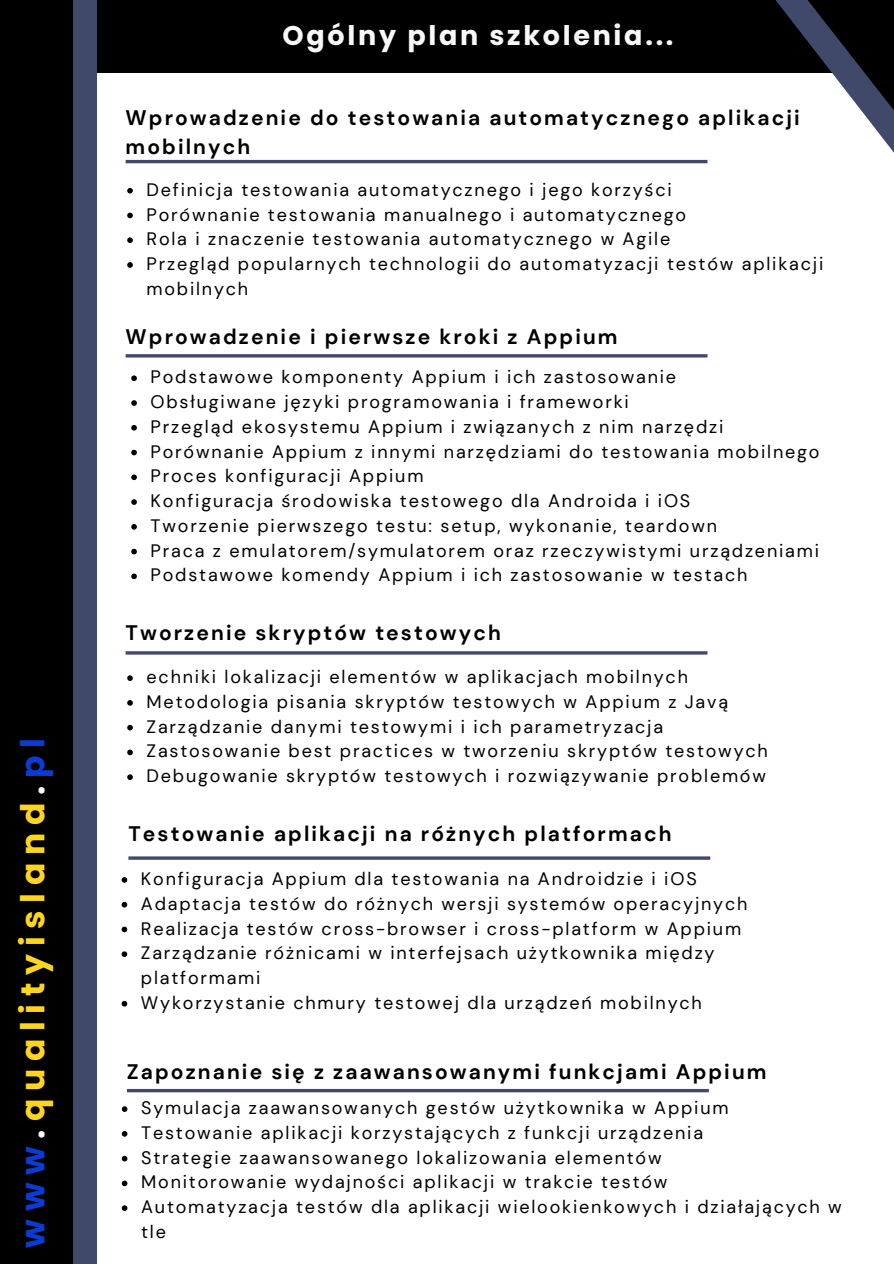
<style>
.page{position:relative;width:894px;height:1264px;background:#fff}
.page>*{position:absolute;margin:0;border:0;box-sizing:border-box;transform-origin:0 0}
.t1{font:700 33px "Poppins";letter-spacing:.235em;color:#ffd51e}
.t2{font:700 27px "Poppins";letter-spacing:.1em;color:#f8f8f8}
.t3{font:700 21px/29.2px "DM Sans";letter-spacing:.1em;color:#000}
.t4{font:18px/24.8px "DM Sans";letter-spacing:.1em;color:#000}
.s1{color:#0a3cd4}
.s2{color:#f8f8f8}
</style>
<div class="page">
<div style="left:0;top:0;width:893px;height:72px;background:#000"></div>
<div style="left:0;top:0;width:97px;height:1263px;background:#41496b"></div>
<div style="left:0;top:0;width:72px;height:1263px;background:#000"></div>
<hr style="left:126px;top:160px;width:581px;height:3px;background:#41496b">
<svg style="left:753px;top:0;width:140px;height:152px"></svg>
<hr style="left:126px;top:354px;width:581px;height:3px;background:#41496b">
<svg style="left:131px;top:375px;width:6px;height:6px"></svg>
<svg style="left:131px;top:400px;width:6px;height:6px"></svg>
<svg style="left:131px;top:425px;width:6px;height:5px"></svg>
<svg style="left:131px;top:450px;width:6px;height:5px"></svg>
<svg style="left:131px;top:474px;width:6px;height:6px"></svg>
<svg style="left:131px;top:499px;width:6px;height:6px"></svg>
<svg style="left:131px;top:524px;width:6px;height:5px"></svg>
<svg style="left:131px;top:549px;width:6px;height:5px"></svg>
<svg style="left:131px;top:573px;width:6px;height:6px"></svg>
<hr style="left:126px;top:651px;width:581px;height:3px;background:#41496b">
<svg style="left:127px;top:675px;width:6px;height:6px"></svg>
<svg style="left:127px;top:700px;width:6px;height:5px"></svg>
<svg style="left:127px;top:724px;width:6px;height:6px"></svg>
<svg style="left:127px;top:749px;width:6px;height:6px"></svg>
<svg style="left:127px;top:774px;width:6px;height:6px"></svg>
<svg style="left:127px;top:188px;width:6px;height:5px"></svg>
<svg style="left:127px;top:213px;width:6px;height:5px"></svg>
<svg style="left:127px;top:237px;width:6px;height:6px"></svg>
<svg style="left:127px;top:262px;width:6px;height:6px"></svg>
<hr style="left:128px;top:856px;width:582px;height:3px;background:#41496b">
<svg style="left:122px;top:877px;width:5px;height:5px"></svg>
<svg style="left:122px;top:901px;width:5px;height:6px"></svg>
<svg style="left:122px;top:926px;width:5px;height:6px"></svg>
<svg style="left:122px;top:951px;width:5px;height:6px"></svg>
<svg style="left:122px;top:1000px;width:5px;height:6px"></svg>
<hr style="left:127px;top:1089px;width:581px;height:3px;background:#41496b">
<svg style="left:122px;top:1106px;width:5px;height:5px"></svg>
<svg style="left:122px;top:1131px;width:5px;height:5px"></svg>
<svg style="left:122px;top:1155px;width:5px;height:6px"></svg>
<svg style="left:122px;top:1180px;width:5px;height:6px"></svg>
<svg style="left:122px;top:1205px;width:5px;height:5px"></svg>
<h2 class="t1" style="left:10px;top:1247px;width:511px;rotate:-90deg"><span class="s1">www</span><span class="s2">.</span>qualityisland<span class="s2">.</span><span class="s1">pl</span></h2>
<h1 class="t2" style="left:282px;top:16px;width:392px">Ogólny plan szkolenia...</h1>
<h3 class="t3" style="left:126px;top:103px;width:675px">Wprowadzenie do testowania automatycznego aplikacji mobilnych</h3>
<p class="t4" style="left:146px;top:177px;width:526px">Definicja testowania automatycznego i jego korzyści</p>
<p class="t4" style="left:146px;top:202px;width:541px">Porównanie testowania manualnego i automatycznego</p>
<p class="t4" style="left:146px;top:227px;width:525px">Rola i znaczenie testowania automatycznego w Agile</p>
<p class="t4" style="left:146px;top:251px;width:678px">Przegląd popularnych technologii do automatyzacji testów aplikacji mobilnych</p>
<p class="t3" style="left:126px;top:322px;width:493px">Wprowadzenie i pierwsze kroki z Appium</p>
<p class="t4" style="left:150px;top:365px;width:527px">Podstawowe komponenty Appium i ich zastosowanie</p>
<p class="t4" style="left:150px;top:389px;width:479px">Obsługiwane języki programowania i frameworki</p>
<p class="t4" style="left:150px;top:414px;width:574px">Przegląd ekosystemu Appium i związanych z nim narzędzi</p>
<p class="t4" style="left:150px;top:439px;width:670px">Porównanie Appium z innymi narzędziami do testowania mobilnego</p>
<h3 class="t4" style="left:150px;top:464px;width:274px">Proces konfiguracji Appium</h3>
<p class="t4" style="left:150px;top:488px;width:541px">Konfiguracja środowiska testowego dla Androida i iOS</p>
<p class="t4" style="left:150px;top:513px;width:567px">Tworzenie pierwszego testu: setup, wykonanie, teardown</p>
<p class="t4" style="left:150px;top:538px;width:669px">Praca z emulatorem/symulatorem oraz rzeczywistymi urządzeniami</p>
<p class="t4" style="left:150px;top:563px;width:598px">Podstawowe komendy Appium i ich zastosowanie w testach</p>
<p class="t3" style="left:126px;top:618px;width:377px">Tworzenie skryptów testowych</p>
<p class="t4" style="left:146px;top:664px;width:542px">echniki lokalizacji elementów w aplikacjach mobilnych</p>
<p class="t4" style="left:146px;top:689px;width:583px">Metodologia pisania skryptów testowych w Appium z Javą</p>
<p class="t4" style="left:146px;top:714px;width:518px">Zarządzanie danymi testowymi i ich parametryzacja</p>
<p class="t4" style="left:146px;top:739px;width:622px">Zastosowanie best practices w tworzeniu skryptów testowych</p>
<h3 class="t4" style="left:146px;top:763px;width:620px">Debugowanie skryptów testowych i rozwiązywanie problemów</h3>
<p class="t3" style="left:128px;top:819px;width:544px">Testowanie aplikacji na różnych platformach</p>
<h3 class="t4" style="left:141px;top:866px;width:557px">Konfiguracja Appium dla testowania na Androidzie i iOS</h3>
<p class="t4" style="left:141px;top:891px;width:608px">Adaptacja testów do różnych wersji systemów operacyjnych</p>
<p class="t4" style="left:141px;top:916px;width:601px">Realizacja testów cross-browser i cross-platform w Appium</p>
<p class="t4" style="left:141px;top:940px;width:575px">Zarządzanie różnicami w interfejsach użytkownika między platformami</p>
<p class="t4" style="left:141px;top:990px;width:562px">Wykorzystanie chmury testowej dla urządzeń mobilnych</p>
<h3 class="t3" style="left:127px;top:1057px;width:641px">Zapoznanie się z zaawansowanymi funkcjami Appium</h3>
<p class="t4" style="left:141px;top:1095px;width:588px">Symulacja zaawansowanych gestów użytkownika w Appium</p>
<p class="t4" style="left:141px;top:1120px;width:563px">Testowanie aplikacji korzystających z funkcji urządzenia</p>
<p class="t4" style="left:141px;top:1145px;width:522px">Strategie zaawansowanego lokalizowania elementów</p>
<p class="t4" style="left:141px;top:1169px;width:527px">Monitorowanie wydajności aplikacji w trakcie testów</p>
<p class="t4" style="left:141px;top:1194px;width:702px">Automatyzacja testów dla aplikacji wielookienkowych i działających w tle</p>
</div>
